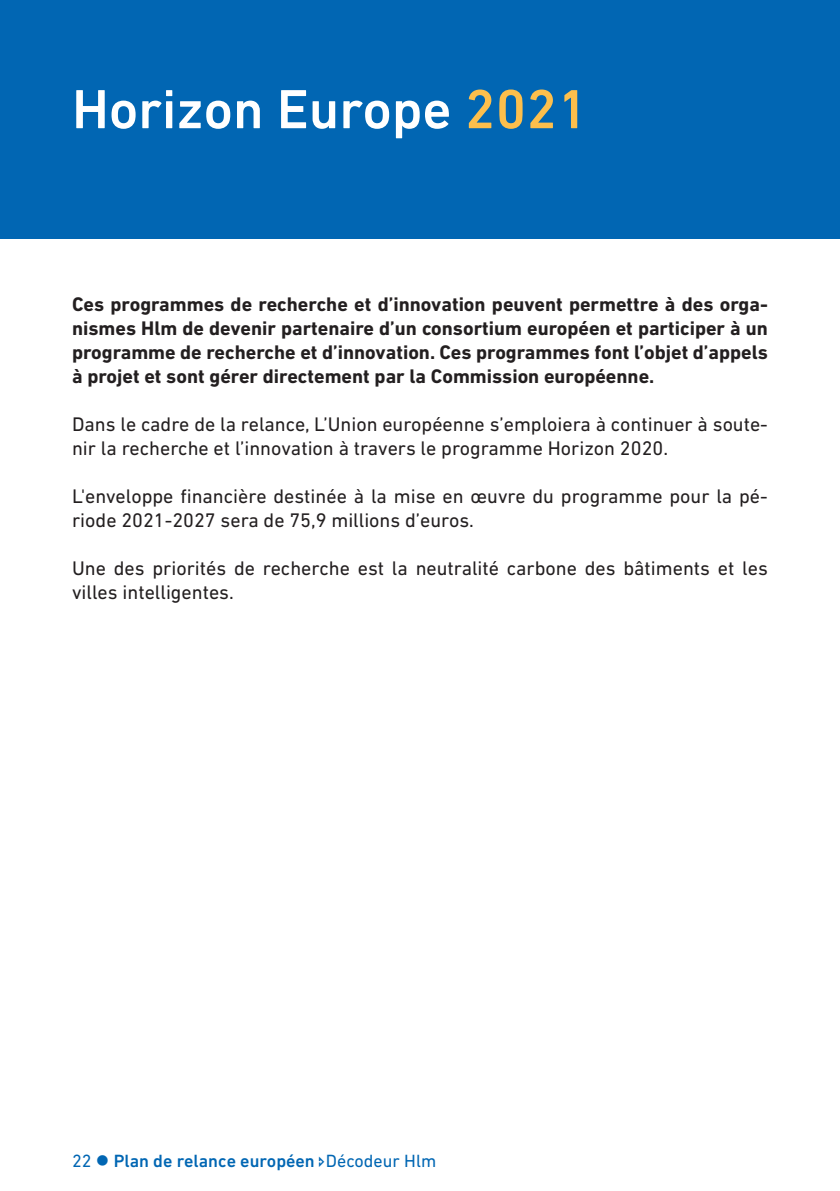
<style>
.page{position:relative;width:840px;height:1191px;background:#fff}
.page>*{position:absolute;margin:0;border:0;box-sizing:border-box;transform-origin:0 0}
.Titre_1{font:500 56px "DIN Next LT Pro";color:#fff}
.t1{font:20px/24px "DIN Next LT Pro";color:#231f20}
.t2{font:700 20px/24px "DIN Next LT Pro";color:#231f20;text-align:justify}
.t3{font:500 18px "DIN Next LT Pro";color:#0166b3}
.s1{color:#fdbf4c}
.s2{font-weight:400}
</style>
<div class="page">
<div style="left:0;top:0;width:839px;height:238px;background:#0166b3"></div>
<p class="Titre_1" style="left:72px;top:77px;width:517px">Horizon Europe <span class="s1">2021</span></p>
<p class="t2" style="left:72px;top:292px;width:697px">Ces programmes de recherche et d’innovation peuvent permettre à des orga&shy;nismes Hlm de devenir partenaire d’un consortium européen et participer à un programme de recherche et d’innovation. Ces programmes font l’objet d’appels à projet et sont gérer directement par la Commission européenne.</p>
<p class="t1" style="left:72px;top:412px;width:697px">Dans le cadre de la relance, L’Union européenne s’emploiera à continuer à soute&shy;nir la recherche et l’innovation à travers le programme Horizon 2020.</p>
<p class="t1" style="left:72px;top:484px;width:697px">L'enveloppe financière destinée à la mise en œuvre du programme pour la pé&shy;riode 2021-2027 sera de 75,9 millions d’euros.</p>
<p class="t1" style="left:72px;top:556px;width:696px">Une des priorités de recherche est la neutralité carbone des bâtiments et les villes intelligentes.</p>
<p class="t3" style="left:72px;top:1150px;width:365px"><span class="s2">22</span> ● Plan de relance européen <span class="s2">Décodeur Hlm</span></p>
</div>
